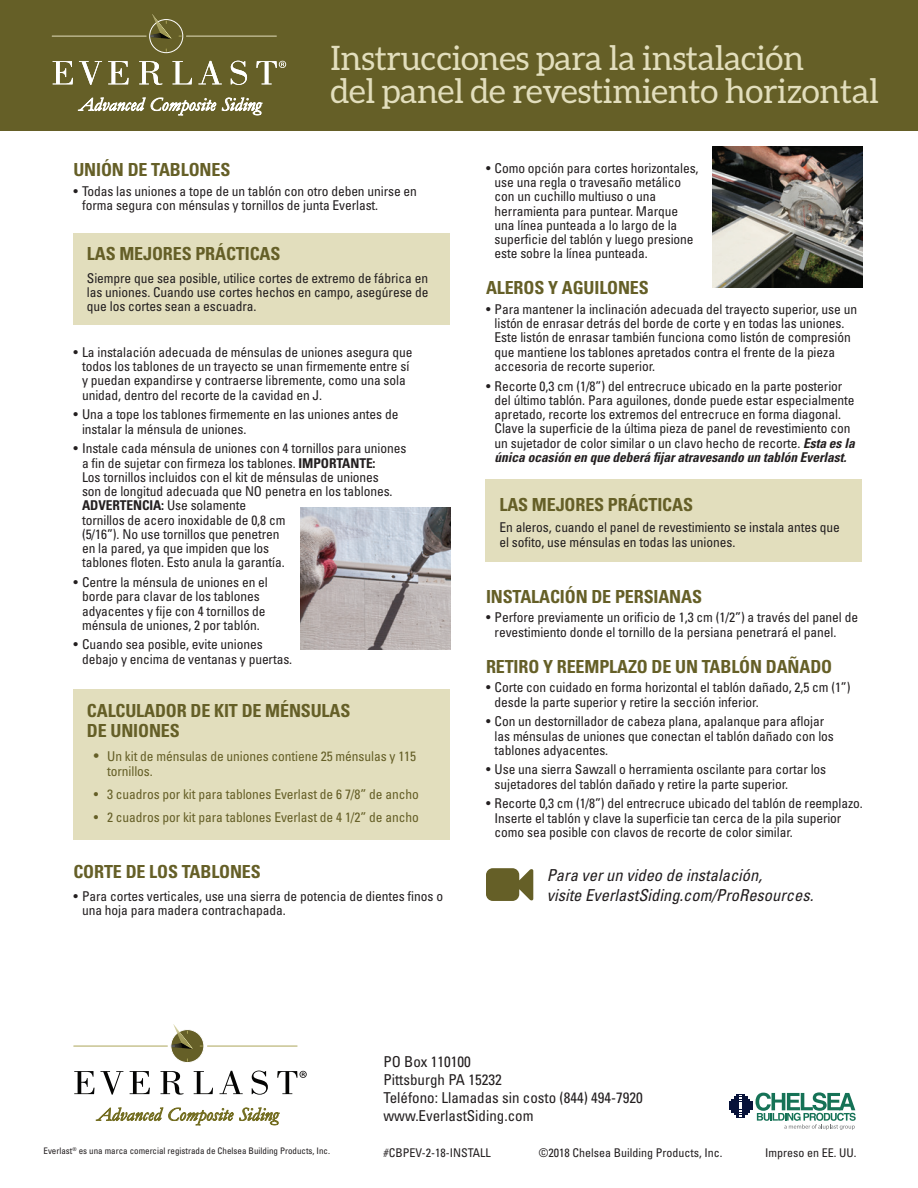
<style>
.page{position:relative;width:918px;height:1188px;background:#fff}
.page>*{position:absolute;margin:0;border:0;box-sizing:border-box;transform-origin:0 0}
.t1{font:33.75px/33px "Aleo";letter-spacing:-.01em;color:#e2debd}
.t2{font:700 condensed 18px/20.2px "Univers";letter-spacing:-.005em;color:#655f27}
.t3{font:italic condensed 16.5px/19.8px "Univers";color:#231f20}
.t4{font:condensed 15px/18px "Univers";color:#231f20}
.t5{font:condensed 13.5px/14.2px "Univers";letter-spacing:-.005em;color:#231f20}
.t6{font:condensed 13.5px/14.2px "Univers";letter-spacing:-.005em;color:#655f27}
.t7{font:condensed 12px "Univers";color:#231f20}
.t8{font:condensed 9px "Univers";color:#231f20}
.s1{font-weight:700}
.s2{font-size:15px}
.s3{font-weight:700;font-style:italic}
</style>
<div class="page">
<div style="left:485px;top:480px;width:377px;height:82px;background:#e2debd"></div>
<div style="left:73px;top:689px;width:377px;height:150px;background:#e2debd"></div>
<div style="left:73px;top:233px;width:377px;height:92px;background:#e2debd"></div>
<svg style="left:729px;top:1092px;width:127px;height:38px"></svg>
<svg style="left:74px;top:1071px;width:49px;height:24px"></svg>
<svg style="left:130px;top:1071px;width:20px;height:23px"></svg>
<svg style="left:161px;top:1071px;width:22px;height:24px"></svg>
<svg style="left:194px;top:1071px;width:19px;height:23px"></svg>
<svg style="left:220px;top:1071px;width:23px;height:23px"></svg>
<svg style="left:252px;top:1071px;width:16px;height:24px"></svg>
<hr style="left:207px;top:1046px;width:90px;height:1px;background:#ada55a">
<div style="left:171px;top:1030px;width:33px;height:33px;background:#655f27;border-radius:50%"></div>
<div style="left:171px;top:1029px;width:33px;height:34px;border:1px solid #fff;border-radius:50%"></div>
<svg style="left:171px;top:1024px;width:22px;height:25px"></svg>
<hr style="left:74px;top:1046px;width:93px;height:1px;background:#ada55a">
<svg style="left:96px;top:1108px;width:137px;height:17px"></svg>
<svg style="left:239px;top:1108px;width:40px;height:17px"></svg>
<svg style="left:277px;top:1071px;width:30px;height:23px"></svg>
<div style="left:0;top:0;width:918px;height:131px;background:#655f27"></div>
<hr style="left:186px;top:36px;width:90px;height:1px;background:#e2debd">
<div style="left:150px;top:19px;width:33px;height:34px;border:1px solid #fff;border-radius:50%"></div>
<svg style="left:150px;top:14px;width:22px;height:25px"></svg>
<hr style="left:52px;top:36px;width:94px;height:1px;background:#e2debd">
<svg style="left:53px;top:61px;width:20px;height:23px"></svg>
<svg style="left:79px;top:61px;width:23px;height:24px"></svg>
<svg style="left:108px;top:61px;width:21px;height:23px"></svg>
<svg style="left:139px;top:61px;width:23px;height:24px"></svg>
<svg style="left:173px;top:61px;width:19px;height:23px"></svg>
<svg style="left:198px;top:61px;width:24px;height:23px"></svg>
<svg style="left:231px;top:61px;width:16px;height:24px"></svg>
<svg style="left:256px;top:61px;width:30px;height:23px"></svg>
<svg style="left:78px;top:98px;width:67px;height:13px"></svg>
<svg style="left:151px;top:98px;width:65px;height:17px"></svg>
<svg style="left:222px;top:98px;width:40px;height:17px"></svg>
<img style="left:712px;top:147px;width:150px;height:141px">
<img style="left:300px;top:508px;width:150px;height:141px">
<svg style="left:486px;top:868px;width:47px;height:33px;background:#787342"></svg>
<h1 class="t1" style="left:330px;top:41px;width:550px">Instrucciones para la instalación<br>del panel de revestimiento horizontal</h1>
<h2 class="t2" style="left:73px;top:160px;width:158px">UNIÓN DE TABLONES</h2>
<p class="t5" style="left:82px;top:184px;width:336px;text-indent:-9px">• Todas las uniones a tope de un tablón con otro deben unirse en forma segura con ménsulas y tornillos de junta Everlast.</p>
<h2 class="t2" style="left:87px;top:243px;width:195px">LAS MEJORES PRÁCTICAS</h2>
<p class="t5" style="left:87px;top:271px;width:343px;text-align:justify">Siempre que sea posible, utilice cortes de extremo de fábrica en las uniones. Cuando use cortes hechos en campo, asegúrese de que los cortes sean a escuadra.</p>
<p class="t5" style="left:82px;top:345px;width:332px;text-indent:-9px">• La instalación adecuada de ménsulas de uniones asegura que todos los tablones de un trayecto se unan firmemente entre sí y puedan expandirse y contraerse libremente, como una sola unidad, dentro del recorte de la cavidad en J.</p>
<p class="t5" style="left:82px;top:407px;width:318px;text-indent:-9px">• Una a tope los tablones firmemente en las uniones antes de instalar la ménsula de uniones.</p>
<p class="t5" style="left:82px;top:441px;width:326px;text-indent:-9px">• Instale cada ménsula de uniones con 4 tornillos para uniones a fin de sujetar con firmeza los tablones. <span class="s1">IMPORTANTE:<br></span>Los tornillos incluidos con el kit de ménsulas de uniones<br>son de longitud adecuada que NO penetra en los tablones.<br><span class="s1">ADVERTENCIA:</span> Use solamente<br>tornillos de acero inoxidable de 0,8 cm<br>(5/16”). No use tornillos que penetren<br>en la pared, ya que impiden que los<br>tablones floten. Esto anula la garantía.</p>
<p class="t5" style="left:73px;top:575px;width:196px;text-align:center">• Centre la ménsula de uniones en el borde para clavar de los tablones adyacentes y fije con 4 tornillos de ménsula de uniones, 2 por tablón.</p>
<p class="t5" style="left:82px;top:637px;width:212px;text-indent:-9px">• Cuando sea posible, evite uniones debajo y encima de ventanas y puertas.</p>
<h2 class="t2" style="left:87px;top:700px;width:265px">CALCULADOR DE KIT DE MÉNSULAS<br>DE UNIONES</h2>
<p class="t6" style="left:107px;top:749px;width:310px;text-indent:-14px"><span class="s2">•</span> Un kit de ménsulas de uniones contiene 25 ménsulas y 115 tornillos.</p>
<p class="t6" style="left:94px;top:786px;width:327px">• 3 cuadros por kit para tablones Everlast de 6 7/8” de ancho</p>
<p class="t6" style="left:94px;top:809px;width:327px">• 2 cuadros por kit para tablones Everlast de 4 1/2” de ancho</p>
<h2 class="t2" style="left:73px;top:861px;width:189px">CORTE DE LOS TABLONES</h2>
<p class="t5" style="left:82px;top:889px;width:363px;text-indent:-9px">• Para cortes verticales, use una sierra de potencia de dientes finos o una hoja para madera contrachapada.</p>
<p class="t5" style="left:495px;top:161px;width:205px;text-indent:-9px">• Como opción para cortes horizontales, use una regla o travesaño metálico con un cuchillo multiuso o una herramienta para puntear. Marque una línea punteada a lo largo de la superficie del tablón y luego presione este sobre la línea punteada.</p>
<h2 class="t2" style="left:486px;top:278px;width:164px">ALEROS Y AGUILONES</h2>
<p class="t5" style="left:495px;top:302px;width:364px;text-indent:-9px">• Para mantener la inclinación adecuada del trayecto superior, use un listón de enrasar detrás del borde de corte y en todas las uniones.<br>Este listón de enrasar también funciona como listón de compresión que mantiene los tablones apretados contra el frente de la pieza accesoria de recorte superior.</p>
<p class="t5" style="left:495px;top:378px;width:362px;text-indent:-9px">• Recorte 0,3 cm (1/8”) del entrecruce ubicado en la parte posterior del último tablón. Para aguilones, donde puede estar especialmente apretado, recorte los extremos del entrecruce en forma diagonal.<br>Clave la superficie de la última pieza de panel de revestimiento con un sujetador de color similar o un clavo hecho de recorte. <span class="s3">Esta es la única ocasión en que deberá fijar atravesando un tablón Everlast.</span></p>
<h2 class="t2" style="left:500px;top:495px;width:195px">LAS MEJORES PRÁCTICAS</h2>
<p class="t5" style="left:500px;top:520px;width:342px">En aleros, cuando el panel de revestimiento se instala antes que el sofito, use ménsulas en todas las uniones.</p>
<h2 class="t2" style="left:486px;top:586px;width:218px">INSTALACIÓN DE PERSIANAS</h2>
<p class="t5" style="left:495px;top:610px;width:365px;text-indent:-9px">• Perfore previamente un orificio de 1,3 cm (1/2”) a través del panel de revestimiento donde el tornillo de la persiana penetrará el panel.</p>
<h2 class="t2" style="left:486px;top:656px;width:348px">RETIRO Y REEMPLAZO DE UN TABLÓN DAÑADO</h2>
<p class="t5" style="left:495px;top:680px;width:357px;text-indent:-9px">• Corte con cuidado en forma horizontal el tablón dañado, 2,5 cm (1”) desde la parte superior y retire la sección inferior.</p>
<p class="t5" style="left:495px;top:714px;width:341px;text-indent:-9px">• Con un destornillador de cabeza plana, apalanque para aflojar las ménsulas de uniones que conectan el tablón dañado con los tablones adyacentes.</p>
<p class="t5" style="left:495px;top:762px;width:333px;text-indent:-9px">• Use una sierra Sawzall o herramienta oscilante para cortar los sujetadores del tablón dañado y retire la parte superior.</p>
<p class="t5" style="left:495px;top:796px;width:370px;text-indent:-9px">• Recorte 0,3 cm (1/8”) del entrecruce ubicado del tablón de reemplazo.<br>Inserte el tablón y clave la superficie tan cerca de la pila superior como sea posible con clavos de recorte de color similar.</p>
<p class="t3" style="left:547px;top:865px;width:268px">Para ver un video de instalación,<br>visite EverlastSiding.com/ProResources.</p>
<p class="t8" style="left:44px;top:1145px;width:288px">Everlast<sup>®</sup> es una marca comercial registrada de Chelsea Building Products, Inc.</p>
<p class="t4" style="left:383px;top:1052px;width:261px">PO Box 110100<br>Pittsburgh PA 15232<br>Teléfono: Llamadas sin costo (844) 494-7920 www.EverlastSiding.com</p>
<p class="t7" style="left:383px;top:1145px;width:109px">#CBPEV-2-18-INSTALL</p>
<p class="t7" style="left:539px;top:1145px;width:185px">©2018 Chelsea Building Products, Inc.</p>
<p class="t7" style="left:765px;top:1145px;width:93px">Impreso en EE. UU.</p>
</div>
